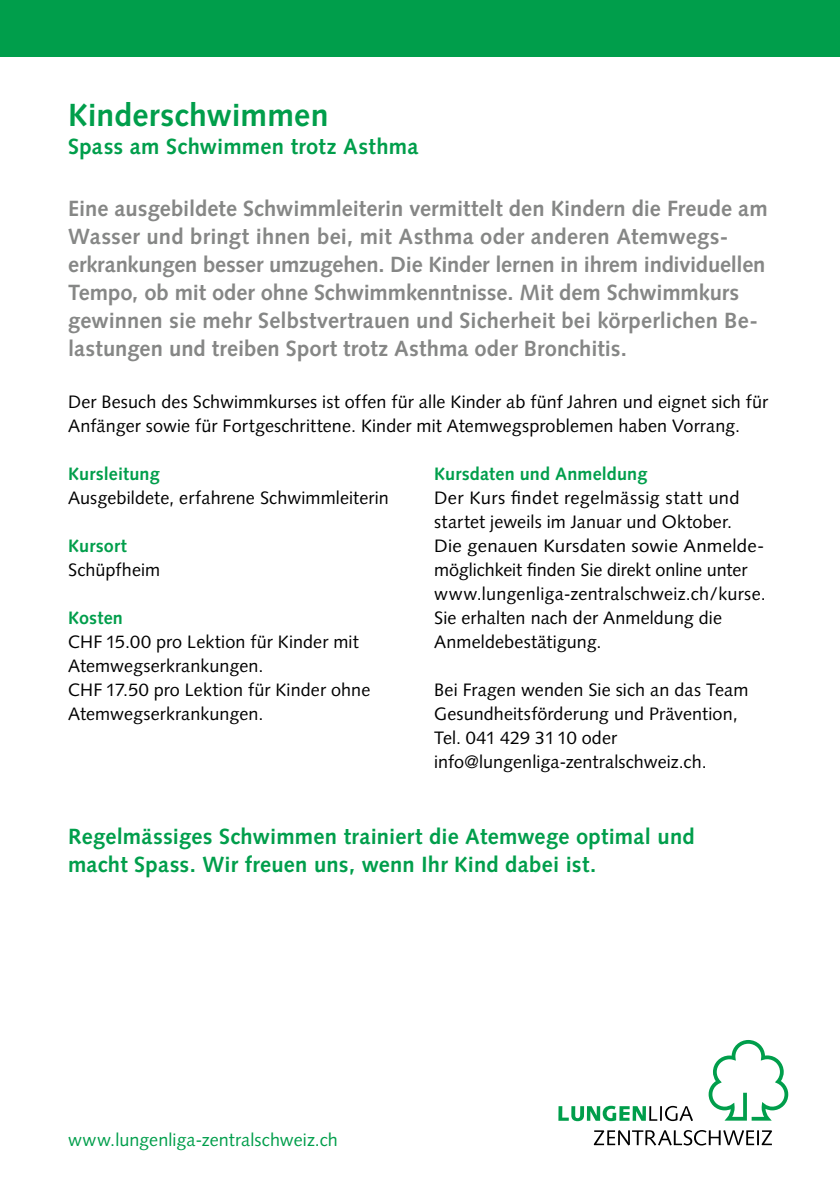
<style>
.page{position:relative;width:840px;height:1191px;background:#fff}
.page>*{position:absolute;margin:0;border:0;box-sizing:border-box;transform-origin:0 0}
.t1{font:700 32px "Syntax LT Std";letter-spacing:.005em;color:#009e4b}
.t2{font:700 22px/28px "Syntax LT Std";color:#868786}
.t3{font:700 22px/28px "Syntax LT Std";letter-spacing:.01em;color:#009e4b}
.t4{font:18px/24px "Syntax LT Std";letter-spacing:.005em;color:#000}
.t5{font:700 18px "Syntax LT Std";letter-spacing:.01em;color:#009e4b}
.t6{font:18px "Syntax LT Std";letter-spacing:.005em;color:#009e4b}
</style>
<div class="page">
<div style="left:0;top:0;width:839px;height:57px;background:#009e4b"></div>
<svg style="left:708px;top:1040px;width:79px;height:80px"></svg>
<svg style="left:558px;top:1105px;width:134px;height:16px"></svg>
<svg style="left:593px;top:1130px;width:178px;height:15px"></svg>
<h1 class="t1" style="left:68px;top:97px;width:262px">Kinderschwimmen</h1>
<p class="t3" style="left:68px;top:133px;width:351px">Spass am Schwimmen trotz Asthma</p>
<p class="t2" style="left:68px;top:195px;width:700px">Eine ausgebildete Schwimmleiterin vermittelt den Kindern die Freude am Wasser und bringt ihnen bei, mit Asthma oder anderen Atemwegs&shy;erkrankungen besser umzugehen. Die Kinder lernen in ihrem individuellen Tempo, ob mit oder ohne Schwimmkenntnisse. Mit dem Schwimmkurs gewinnen sie mehr Selbstvertrauen und Sicherheit bei körperlichen Be&shy;lastungen und treiben Sport trotz Asthma oder Bronchitis.</p>
<p class="t4" style="left:68px;top:390px;width:701px">Der Besuch des Schwimmkurses ist offen für alle Kinder ab fünf Jahren und eignet sich für<br>Anfänger sowie für Fortgeschrittene. Kinder mit Atemwegsproblemen haben Vorrang.</p>
<p class="t5" style="left:68px;top:463px;width:93px">Kursleitung</p>
<p class="t4" style="left:68px;top:486px;width:322px">Ausgebildete, erfahrene Schwimmleiterin</p>
<p class="t5" style="left:68px;top:535px;width:60px">Kursort</p>
<p class="t4" style="left:68px;top:558px;width:94px">Schüpfheim</p>
<p class="t5" style="left:68px;top:607px;width:56px">Kosten</p>
<p class="t4" style="left:68px;top:630px;width:303px">CHF 15.00 pro Lektion für Kinder mit<br>Atemwegserkrankungen.<br>CHF 17.50 pro Lektion für Kinder ohne<br>Atemwegserkrankungen.</p>
<p class="t5" style="left:434px;top:463px;width:214px">Kursdaten und Anmeldung</p>
<p class="t4" style="left:434px;top:486px;width:333px">Der Kurs findet regelmässig statt und startet jeweils im Januar und Oktober.<br>Die genauen Kursdaten sowie Anmelde&shy;möglichkeit finden Sie direkt online unter www.lungenliga-zentralschweiz.ch/kurse.<br>Sie erhalten nach der Anmeldung die Anmeldebestätigung.</p>
<p class="t4" style="left:434px;top:678px;width:316px">Bei Fragen wenden Sie sich an das Team Gesundheitsförderung und Prävention, Tel. 041 429 3110 oder info@lungenliga-zentralschweiz.ch.</p>
<p class="t3" style="left:68px;top:823px;width:627px">Regelmässiges Schwimmen trainiert die Atemwege optimal und macht Spass. Wir freuen uns, wenn Ihr Kind dabei ist.</p>
<p class="t6" style="left:68px;top:1128px;width:271px">www.lungenliga-zentralschweiz.ch</p>
</div>
